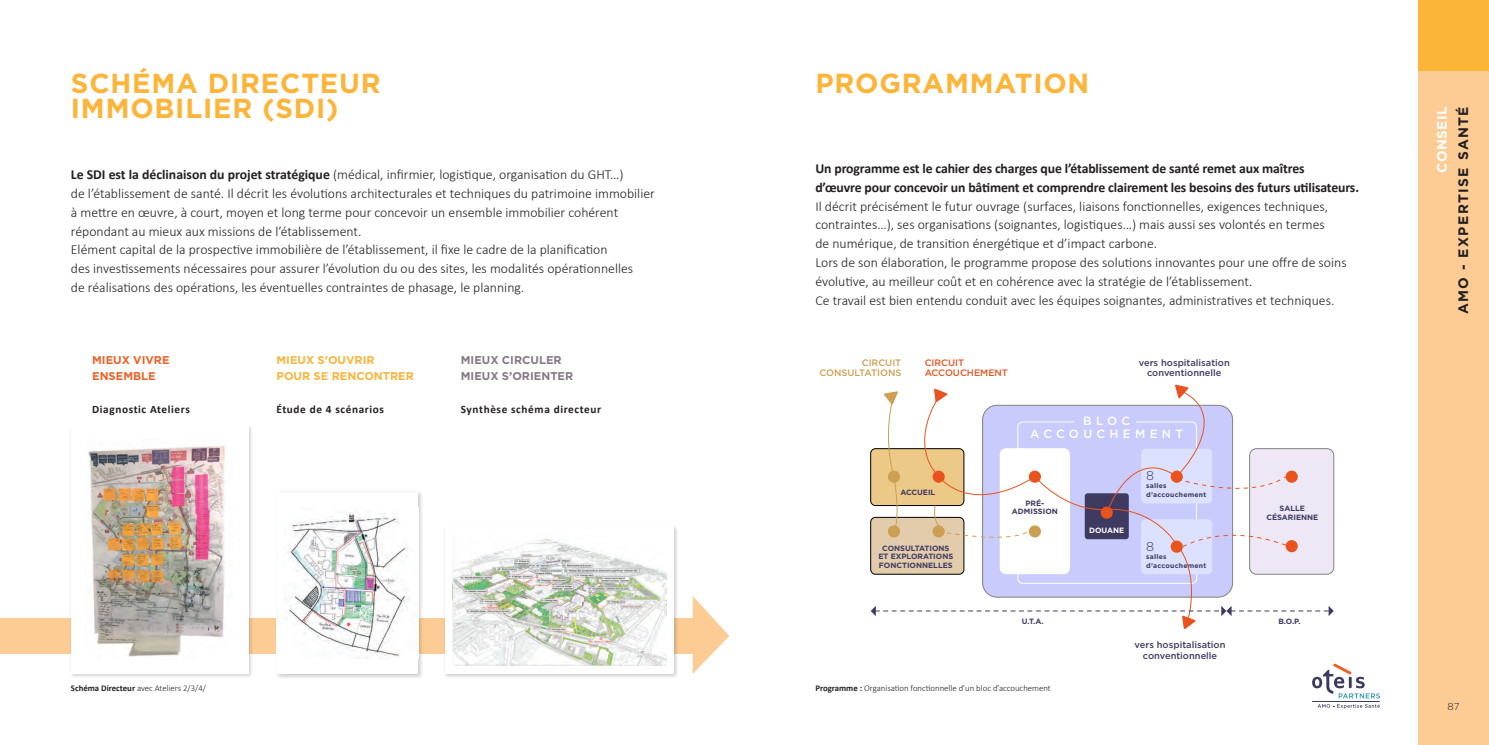
<style>
.page{position:relative;width:1489px;height:745px;background:#fff}
.page>*{position:absolute;margin:0;border:0;box-sizing:border-box;transform-origin:0 0}
.t1{font:700 27.5px/25px "Gotham";letter-spacing:.03em;color:#fcb439}
.t2{font:300 13.75px/18.8px "Calibri";color:#231f20}
.t3{font:700 13.75px/18.8px "Calibri";letter-spacing:-.01em;color:#231f20}
.t4{font:700 13.75px "Gotham";letter-spacing:.1em;color:#231f20}
.t5{font:700 13.75px "Gotham";letter-spacing:.03em;color:#fff}
.t6{font:300 12.75px "Gotham";color:#3f3a60}
.t7{font:500 11.88px/13.6px "Gotham";letter-spacing:.36em;color:#fff;text-align:center}
.t8{font:700 11.25px "Calibri";letter-spacing:.055em;color:#231f20}
.t9{font:700 11.25px/16.2px "Gotham";color:#fcb439}
.t10{font:700 11.25px/16.2px "Gotham";color:#877688}
.t11{font:700 11.25px/16.2px "Gotham";color:#f06024}
.t12{font:300 10px "Gotham";color:#231f20}
.t13{font:500 9.38px/10.1px "Gotham";color:#3f3a60;text-align:center}
.t14{font:500 9.38px/10.1px "Gotham";color:#cc9f52;text-align:right}
.t15{font:500 9.38px/10.1px "Gotham";color:#e8531e}
.t16{font:300 8.75px "Calibri";color:#231f20}
.t17{font:700 7.62px/8.5px "Gotham";color:#3f3a60;text-align:center}
.t18{font:700 7.62px "Gotham";color:#fff}
.t19{font:700 6.75px/8.5px "Gotham";letter-spacing:.04em;color:#3f3a60}
.s1{font-weight:700}
</style>
<div class="page">
<div style="left:0;top:617px;width:703px;height:36px;background:#fdcc95"></div>
<div style="left:1417px;top:0;width:71px;height:744px;background:#fdcc95"></div>
<div style="left:1417px;top:0;width:71px;height:71px;background:#fcb439"></div>
<div style="left:69px;top:423px;width:185px;height:255px;background:#231f20;opacity:.22"></div>
<div style="left:71px;top:425px;width:177px;height:248px;background:#fff"></div>
<img style="left:88px;top:445px;width:137px;height:212px">
<div style="left:274px;top:490px;width:150px;height:189px;background:#231f20;opacity:.22"></div>
<div style="left:276px;top:492px;width:142px;height:181px;background:#fff"></div>
<img style="left:285px;top:512px;width:124px;height:146px">
<div style="left:442px;top:524px;width:236px;height:154px;background:#231f20;opacity:.22"></div>
<div style="left:444px;top:526px;width:229px;height:147px;background:#fff"></div>
<img style="left:452px;top:538px;width:214px;height:127px">
<svg style="left:692px;top:596px;width:37px;height:77px"></svg>
<div style="left:982px;top:405px;width:250px;height:191px;background:#c8cbfc;border-radius:14px"></div>
<div style="left:1249px;top:448px;width:84px;height:126px;background:#eee8f6;border-radius:7px"></div>
<div style="left:1249px;top:448px;width:84px;height:126px;border:1px solid #000;border-radius:7px"></div>
<div style="left:870px;top:517px;width:93px;height:57px;background:#e2ccac;border-radius:5px"></div>
<div style="left:870px;top:516px;width:94px;height:58px;border:1px solid #000;border-radius:5px"></div>
<div style="left:1141px;top:519px;width:71px;height:55px;background:#dce1ff;border-radius:4px"></div>
<div style="left:870px;top:448px;width:93px;height:57px;background:#ecc987;border-radius:5px"></div>
<div style="left:870px;top:448px;width:94px;height:57px;border:1px solid #000;border-radius:5px"></div>
<svg style="left:934px;top:388px;width:13px;height:8px"></svg>
<div style="left:1285px;top:470px;width:12px;height:12px;background:#e8531e;border-radius:50%"></div>
<div style="left:1285px;top:539px;width:12px;height:13px;background:#e8531e;border-radius:50%"></div>
<div style="left:887px;top:525px;width:13px;height:12px;background:#cc9f52;border-radius:50%"></div>
<svg style="left:907px;top:396px;width:295px;height:209px"></svg>
<svg style="left:1105px;top:384px;width:185px;height:163px"></svg>
<svg style="left:870px;top:605px;width:463px;height:24px"></svg>
<svg style="left:882px;top:391px;width:19px;height:141px"></svg>
<div style="left:887px;top:470px;width:13px;height:12px;background:#cc9f52;border-radius:50%"></div>
<svg style="left:932px;top:504px;width:97px;height:40px"></svg>
<svg style="left:1312px;top:663px;width:67px;height:45px"></svg>
<hr style="left:1311px;top:700px;width:68px;height:1px;background:#3b3b62">
<h1 class="t1" style="left:71px;top:70px;width:311px">SCHÉMA DIRECTEUR<br>IMMOBILIER (SDI)</h1>
<p class="t2" style="left:71px;top:165px;width:585px"><span class="s1">Le SDI est la déclinaison du projet stratégique</span> (médical, infirmier, logistique, organisation du GHT…)<br>de l’établissement de santé. Il décrit les évolutions architecturales et techniques du patrimoine immobilier à mettre en œuvre, à court, moyen et long terme pour concevoir un ensemble immobilier cohérent répondant au mieux aux missions de l’établissement.<br>Elément capital de la prospective immobilière de l’établissement, il fixe le cadre de la planification<br>des investissements nécessaires pour assurer l’évolution du ou des sites, les modalités opérationnelles<br>de réalisations des opérations, les éventuelles contraintes de phasage, le planning.</p>
<p class="t11" style="left:92px;top:351px;width:79px">MIEUX VIVRE<br>ENSEMBLE</p>
<p class="t8" style="left:92px;top:400px;width:99px">Diagnostic Ateliers</p>
<p class="t9" style="left:276px;top:351px;width:139px">MIEUX S’OUVRIR<br>POUR SE RENCONTRER</p>
<p class="t8" style="left:276px;top:400px;width:109px">Étude de 4 scénarios</p>
<p class="t10" style="left:461px;top:351px;width:114px">MIEUX CIRCULER<br>MIEUX S’ORIENTER</p>
<p class="t8" style="left:461px;top:400px;width:142px">Synthèse schéma directeur</p>
<h1 class="t1" style="left:815px;top:70px;width:275px">PROGRAMMATION</h1>
<p class="t3" style="left:815px;top:158px;width:545px">Un programme est le cahier des charges que l’établissement de santé remet aux maîtres<br>d’œuvre pour concevoir un bâtiment et comprendre clairement les besoins des futurs utilisateurs.</p>
<p class="t2" style="left:815px;top:196px;width:532px">Il décrit précisément le futur ouvrage (surfaces, liaisons fonctionnelles, exigences techniques, contraintes…), ses organisations (soignantes, logistiques…) mais aussi ses volontés en termes<br>de numérique, de transition énergétique et d’impact carbone.<br>Lors de son élaboration, le programme propose des solutions innovantes pour une offre de soins évolutive, au meilleur coût et en cohérence avec la stratégie de l’établissement.<br>Ce travail est bien entendu conduit avec les équipes soignantes, administratives et techniques.</p>
<p class="t14" style="left:819px;top:357px;width:83px">CIRCUIT<br>CONSULTATIONS</p>
<p class="t15" style="left:924px;top:357px;width:85px">CIRCUIT<br>ACCOUCHEMENT</p>
<p class="t13" style="left:1138px;top:357px;width:92px">vers hospitalisation conventionnelle</p>
<p class="t7" style="left:1030px;top:413px;width:155px">BLOC<br>ACCOUCHEMENT</p>
<p class="t17" style="left:900px;top:487px;width:36px">ACCUEIL</p>
<p class="t17" style="left:878px;top:543px;width:76px">CONSULTATIONS<br>ET EXPLORATIONS<br>FONCTIONNELLES</p>
<p class="t17" style="left:1011px;top:498px;width:47px">PRÉ-<br>ADMISSION</p>
<p class="t18" style="left:1089px;top:525px;width:37px">DOUANE</p>
<p class="t6" style="left:1146px;top:467px;width:10px">8</p>
<p class="t19" style="left:1146px;top:481px;width:62px">salles d’accouchement</p>
<p class="t6" style="left:1146px;top:538px;width:10px">8</p>
<p class="t19" style="left:1146px;top:552px;width:62px">salles d’accouchement</p>
<p class="t17" style="left:1266px;top:503px;width:53px">SALLE<br>CÉSARIENNE</p>
<p class="t17" style="left:1021px;top:617px;width:23px">U.T.A.</p>
<p class="t17" style="left:1278px;top:617px;width:24px">B.O.P.</p>
<p class="t13" style="left:1134px;top:639px;width:92px">vers hospitalisation conventionnelle</p>
<p class="t16" style="left:71px;top:682px;width:136px"><span class="s1">Schéma Directeur</span> avec Ateliers 2/3/4/</p>
<p class="t16" style="left:815px;top:682px;width:237px"><span class="s1">Programme :</span> Organisation fonctionnelle d’un bloc d’accouchement</p>
<p class="t5" style="left:1432px;top:172px;width:68px;rotate:-90deg">CONSEIL</p>
<p class="t4" style="left:1453px;top:314px;width:209px;rotate:-90deg">AMO - EXPERTISE SANTÉ</p>
<p class="t12" style="left:1447px;top:699px;width:14px">87</p>
</div>
